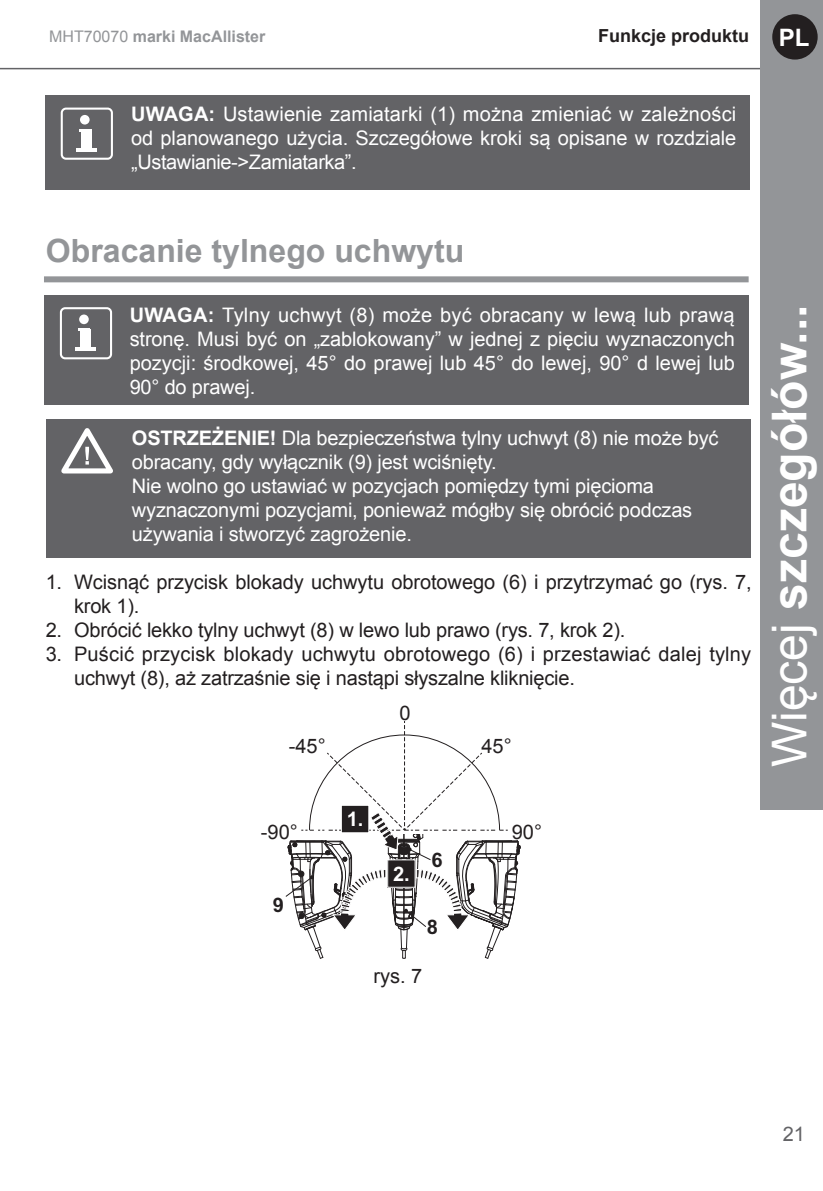
<style>
.page{position:relative;width:823px;height:1191px;background:#fff}
.page>*{position:absolute;margin:0;border:0;box-sizing:border-box;transform-origin:0 0}
.t1{font:700 48px "Arial";color:#fff}
.t2{font:700 32px "Arial";color:#939598}
.t3{font:700 24px "Arial";color:#fff}
.t4{font:20px/24px "Arial";letter-spacing:-.01em;color:#fff;text-align:justify}
.t5{font:20px/24px "Arial";letter-spacing:-.005em;color:#231f20}
.t6{font:700 20px "Arial";color:#fff}
.t7{font:700 20px "Arial";color:#231f20}
.t8{font:20px "Arial";color:#636366}
.t9{font:700 18px "Arial";color:#231f20}
.t10{font:700 16px "Arial";color:#939598}
.s1{font-weight:400}
.s2{font-weight:700}
</style>
<div class="page">
<hr style="left:0;top:68px;width:772px;height:1px;background:#636366">
<div style="left:760px;top:0;width:62px;height:809px;background:#939598"></div>
<div style="left:771px;top:14px;width:46px;height:46px;background:#231f20;border-radius:50%"></div>
<div style="left:45px;top:95px;width:704px;height:94px;background:#636366"></div>
<div style="left:61px;top:108px;width:52px;height:52px;border:2px solid #fff;border-radius:4px"></div>
<div style="left:80px;top:115px;width:10px;height:10px;background:#fff;border-radius:50%"></div>
<div style="left:81px;top:129px;width:11px;height:20px;background:#fff"></div>
<hr style="left:77px;top:148px;width:20px;height:4px;background:#fff">
<div style="left:44px;top:276px;width:704px;height:6px;background:#939598"></div>
<div style="left:46px;top:419px;width:704px;height:138px;background:#636366"></div>
<div style="left:44px;top:296px;width:704px;height:109px;background:#636366"></div>
<svg style="left:61px;top:428px;width:52px;height:46px"></svg>
<div style="left:60px;top:307px;width:52px;height:52px;border:2px solid #fff;border-radius:4px"></div>
<div style="left:79px;top:314px;width:10px;height:10px;background:#fff;border-radius:50%"></div>
<div style="left:80px;top:328px;width:11px;height:20px;background:#fff"></div>
<hr style="left:76px;top:347px;width:20px;height:4px;background:#fff">
<svg style="left:285px;top:721px;width:236px;height:238px"></svg>
<p class="t10" style="left:49px;top:25px;width:218px"><span class="s1">MHT70070</span> marki MacAllister</p>
<p class="t9" style="left:597px;top:23px;width:153px">Funkcje produktu</p>
<p class="t4" style="left:131px;top:102px;width:606px"><span class="s2">UWAGA:</span> Ustawienie zamiatarki (1) można zmieniać w zależności od planowanego użycia. Szczegółowe kroki są opisane w rozdziale „Ustawianie-&gt;Zamiatarka”.</p>
<p class="t3" style="left:778px;top:22px;width:32px">PL</p>
<p class="t2" style="left:46px;top:229px;width:419px">Obracanie tylnego uchwytu</p>
<p class="t4" style="left:130px;top:303px;width:606px"><span class="s2">UWAGA:</span> Tylny uchwyt (8) może być obracany w lewą lub prawą stronę. Musi być on „zablokowany” w jednej z pięciu wyznaczonych pozycji: środkowej, 45° do prawej lub 45° do lewej, 90° d lewej lub 90° do prawej.</p>
<p class="t4" style="left:132px;top:426px;width:587px"><span class="s2">OSTRZEŻENIE!</span> Dla bezpieczeństwa tylny uchwyt (8) nie może być obracany, gdy wyłącznik (9) jest wciśnięty.</p>
<p class="t4" style="left:132px;top:474px;width:561px;text-align:left">Nie wolno go ustawiać w pozycjach pomiędzy tymi pięcioma wyznaczonymi pozycjami, ponieważ mógłby się obrócić podczas używania i stworzyć zagrożenie.</p>
<p class="t5" style="left:74px;top:570px;width:678px;text-indent:-28px">1. Wcisnąć przycisk blokady uchwytu obrotowego (6) i przytrzymać go (rys. 7, krok 1).</p>
<p class="t5" style="left:46px;top:618px;width:581px">2. Obrócić lekko tylny uchwyt (8) w lewo lub prawo (rys. 7, krok 2).</p>
<p class="t5" style="left:74px;top:642px;width:678px;text-indent:-28px">3. Puścić przycisk blokady uchwytu obrotowego (6) i przestawiać dalej tylny uchwyt (8), aż zatrzaśnie się i nastąpi słyszalne kliknięcie.</p>
<p class="t5" style="left:399px;top:700px;width:13px">0</p>
<p class="t5" style="left:288px;top:734px;width:38px">-45°</p>
<p class="t5" style="left:481px;top:734px;width:32px">45°</p>
<p class="t6" style="left:346px;top:807px;width:18px">1.</p>
<p class="t5" style="left:261px;top:820px;width:38px">-90°</p>
<p class="t5" style="left:511px;top:820px;width:32px">90°</p>
<p class="t7" style="left:272px;top:893px;width:13px">9</p>
<p class="t6" style="left:393px;top:862px;width:18px">2.</p>
<p class="t7" style="left:431px;top:848px;width:13px">6</p>
<p class="t7" style="left:426px;top:915px;width:13px">8</p>
<p class="t5" style="left:373px;top:964px;width:50px">rys. 7</p>
<p class="t5" style="left:379px;top:965px;width:52px">Fig. 7</p>
<h1 class="t1" style="left:757px;top:767px;width:464px;rotate:-90deg"><span class="s1">Więcej</span> szczegółów...</h1>
<p class="t8" style="left:782px;top:1121px;width:24px">21</p>
</div>
